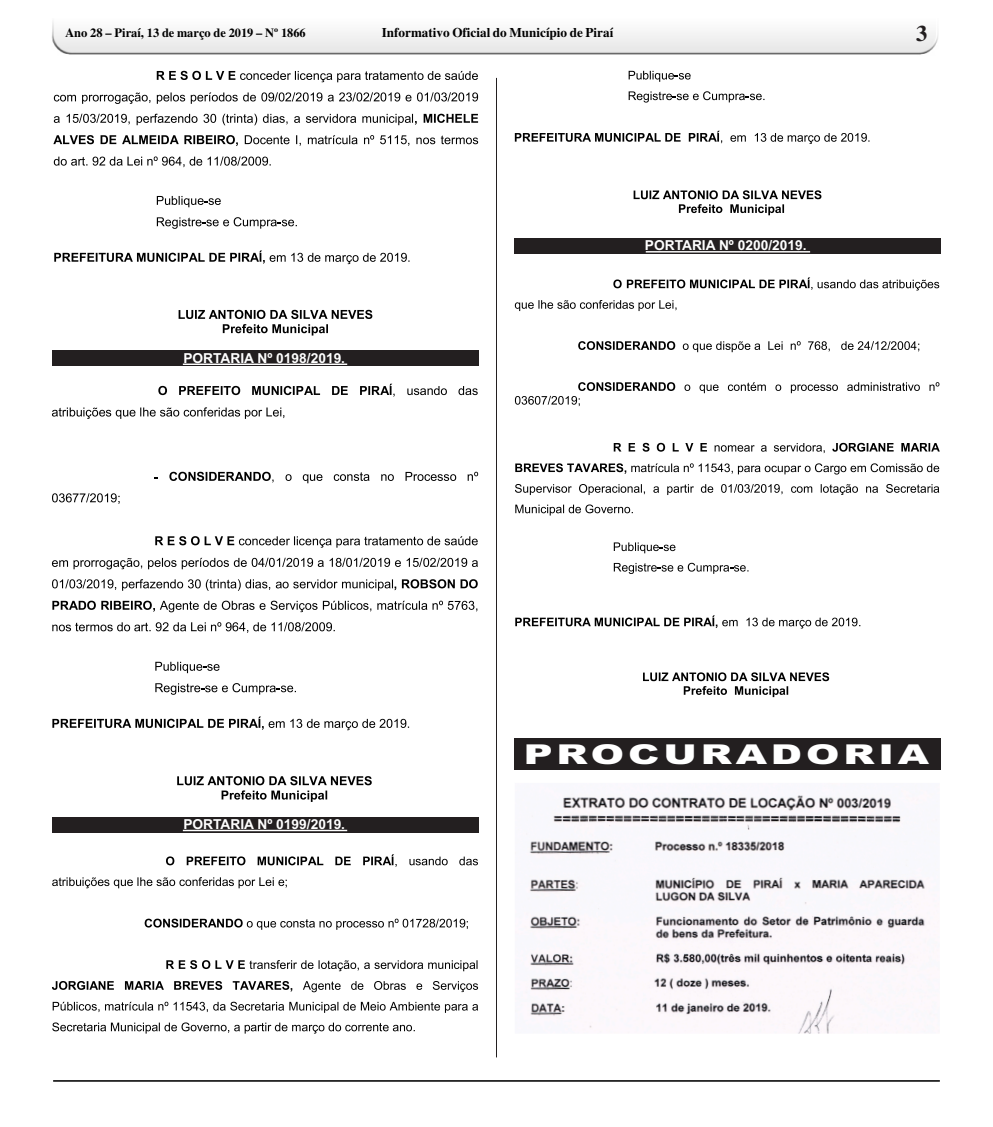
<style>
.page{position:relative;width:993px;height:1127px;background:#fff}
.page>*{position:absolute;margin:0;border:0;box-sizing:border-box;transform-origin:0 0}
.t1{font:900 27.38px "Arial";letter-spacing:.095em;color:#fff;scale:1.47 1}
.t2{font:700 22.5px "Times";color:#231f20}
.t3{font:700 13.75px "Arial";color:#fff}
.t4{font:700 13.25px "Times";color:#000}
.t5{font:700 12.5px "Times";color:#000}
.s1{font-size:12.62px}
</style>
<div class="page">
<img style="left:52px;top:22px;width:886px;height:33px">
<hr style="left:53px;top:1080px;width:886px;height:1px;background:#000">
<hr style="left:496px;top:78px;width:1px;height:979px;background:#231f20">
<div style="left:52px;top:350px;width:426px;height:16px;background:#231f20"></div>
<div style="left:52px;top:817px;width:426px;height:15px;background:#231f20"></div>
<div style="left:514px;top:238px;width:426px;height:16px;background:#231f20"></div>
<hr style="left:183px;top:363px;width:164px;height:2px;background:#fff">
<hr style="left:183px;top:830px;width:164px;height:1px;background:#fff">
<hr style="left:645px;top:251px;width:164px;height:1px;background:#fff">
<svg style="left:157px;top:71px;width:321px;height:11px"></svg>
<svg style="left:54px;top:92px;width:424px;height:12px"></svg>
<svg style="left:54px;top:114px;width:424px;height:11px"></svg>
<svg style="left:53px;top:135px;width:185px;height:11px"></svg>
<svg style="left:245px;top:135px;width:164px;height:11px"></svg>
<svg style="left:416px;top:135px;width:62px;height:9px"></svg>
<svg style="left:54px;top:156px;width:217px;height:11px"></svg>
<svg style="left:157px;top:196px;width:64px;height:11px"></svg>
<svg style="left:157px;top:217px;width:140px;height:12px"></svg>
<svg style="left:54px;top:250px;width:355px;height:14px"></svg>
<svg style="left:178px;top:310px;width:194px;height:25px"></svg>
<svg style="left:158px;top:384px;width:319px;height:13px"></svg>
<svg style="left:52px;top:407px;width:232px;height:12px"></svg>
<svg style="left:169px;top:472px;width:309px;height:11px"></svg>
<svg style="left:52px;top:493px;width:68px;height:11px"></svg>
<svg style="left:155px;top:536px;width:322px;height:12px"></svg>
<svg style="left:52px;top:558px;width:426px;height:11px"></svg>
<svg style="left:52px;top:579px;width:425px;height:12px"></svg>
<svg style="left:52px;top:601px;width:425px;height:11px"></svg>
<svg style="left:52px;top:622px;width:283px;height:11px"></svg>
<svg style="left:155px;top:662px;width:64px;height:11px"></svg>
<svg style="left:155px;top:683px;width:141px;height:12px"></svg>
<svg style="left:52px;top:716px;width:357px;height:14px"></svg>
<svg style="left:177px;top:776px;width:194px;height:26px"></svg>
<svg style="left:166px;top:854px;width:312px;height:13px"></svg>
<svg style="left:52px;top:877px;width:235px;height:11px"></svg>
<svg style="left:145px;top:918px;width:323px;height:12px"></svg>
<svg style="left:166px;top:960px;width:311px;height:11px"></svg>
<svg style="left:52px;top:981px;width:240px;height:10px"></svg>
<svg style="left:303px;top:981px;width:175px;height:11px"></svg>
<svg style="left:53px;top:1002px;width:425px;height:11px"></svg>
<svg style="left:52px;top:1022px;width:363px;height:11px"></svg>
<svg style="left:628px;top:71px;width:62px;height:11px"></svg>
<svg style="left:628px;top:91px;width:136px;height:12px"></svg>
<svg style="left:514px;top:131px;width:355px;height:13px"></svg>
<svg style="left:633px;top:190px;width:188px;height:25px"></svg>
<svg style="left:613px;top:277px;width:325px;height:13px"></svg>
<svg style="left:514px;top:300px;width:162px;height:11px"></svg>
<svg style="left:578px;top:341px;width:97px;height:9px"></svg>
<svg style="left:682px;top:341px;width:235px;height:11px"></svg>
<svg style="left:684px;top:382px;width:255px;height:11px"></svg>
<svg style="left:514px;top:382px;width:161px;height:24px"></svg>
<svg style="left:613px;top:443px;width:93px;height:9px"></svg>
<svg style="left:714px;top:443px;width:110px;height:10px"></svg>
<svg style="left:832px;top:443px;width:107px;height:9px"></svg>
<svg style="left:515px;top:463px;width:423px;height:11px"></svg>
<svg style="left:515px;top:484px;width:423px;height:11px"></svg>
<svg style="left:515px;top:504px;width:117px;height:11px"></svg>
<svg style="left:613px;top:542px;width:62px;height:11px"></svg>
<svg style="left:613px;top:563px;width:135px;height:11px"></svg>
<svg style="left:515px;top:615px;width:345px;height:13px"></svg>
<svg style="left:643px;top:672px;width:185px;height:25px"></svg>
<div style="left:514px;top:738px;width:426px;height:32px;background:#231f20"></div>
<img style="left:526px;top:794px;width:405px;height:239px">
<p class="t5" style="left:65px;top:29px;width:242px"><span class="s1">Ano 28 – Piraí,</span> 13 de março de 2019 – Nº 1866</p>
<p class="t4" style="left:382px;top:29px;width:233px">Informativo Oficial do Município de Piraí</p>
<h2 class="t2" style="left:915px;top:26px;width:13px">3</h2>
<p class="t3" style="left:183px;top:353px;width:163px">PORTARIA Nº 0198/2019.</p>
<p class="t3" style="left:183px;top:819px;width:163px">PORTARIA Nº 0199/2019.</p>
<p class="t3" style="left:644px;top:240px;width:163px">PORTARIA Nº 0200/2019.</p>
<h1 class="t1" style="left:523px;top:744px;width:277px">PROCURADORIA</h1>
</div>
